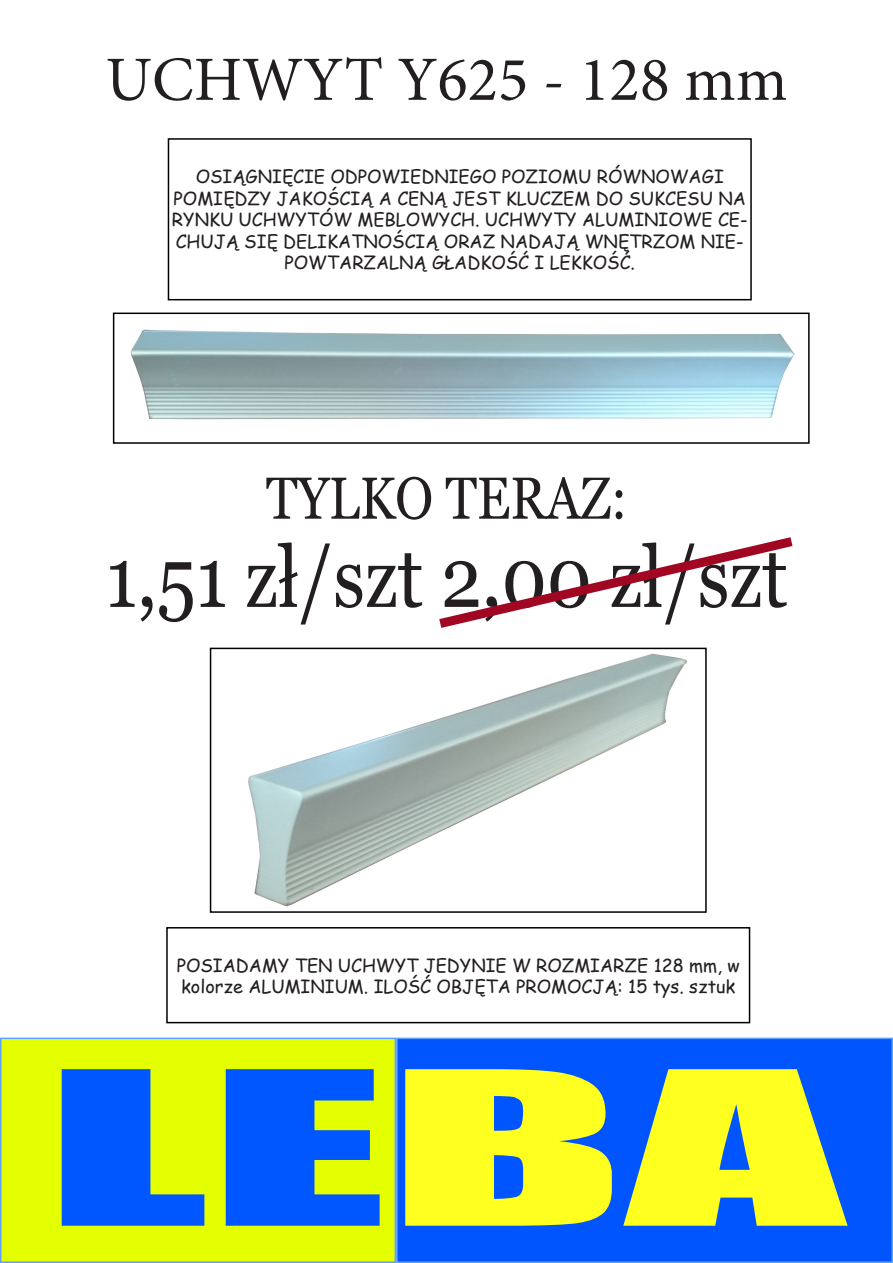
<style>
.page{position:relative;width:893px;height:1263px;background:#fff}
.page>*{position:absolute;margin:0;border:0;box-sizing:border-box;transform-origin:0 0}
.t1{font:198px "Impact";color:#0056ff;scale:2.18 1}
.t2{font:85.2px "Georgia";color:#231f20;scale:.86 1}
.t3{font:63px "Minion Pro";color:#231f20}
.t4{font:59.1px "Georgia";color:#231f20;scale:.86 1}
.t5{font:18px/21.6px "Comic Sans MS";color:#231f20;text-align:center}
.s1{color:#ffff20}
</style>
<div class="page">
<div style="left:168px;top:138px;width:584px;height:162px;border:2px solid #000"></div>
<div style="left:166px;top:927px;width:584px;height:96px;border:2px solid #000"></div>
<div style="left:113px;top:313px;width:697px;height:131px;border:2px solid #000"></div>
<img style="left:248px;top:653px;width:439px;height:254px">
<div style="left:210px;top:648px;width:497px;height:265px;border:2px solid #000"></div>
<svg style="left:439px;top:537px;width:354px;height:91px"></svg>
<div style="left:397px;top:1038px;width:495px;height:224px;background:#05f"></div>
<div style="left:396px;top:1037px;width:497px;height:226px;border:2px solid #60a1ff"></div>
<div style="left:1px;top:1038px;width:394px;height:224px;background:#e3ff00"></div>
<div style="left:0;top:1037px;width:396px;height:226px;border:2px solid #60a1ff"></div>
<p class="t3" style="left:106px;top:37px;width:683px">UCHWYT Y625 - 128 mm</p>
<p class="t5" style="left:172px;top:165px;width:577px">OSIĄGNIĘCIE ODPOWIEDNIEGO POZIOMU RÓWNOWAGI POMIĘDZY JAKOŚCIĄ A CENĄ JEST KLUCZEM DO SUKCESU NA RYNKU UCHWYTÓW MEBLOWYCH. UCHWYTY ALUMINIOWE CE-CHUJĄ SIĘ DELIKATNOŚCIĄ ORAZ NADAJĄ WNĘTRZOM NIE-POWTARZALNĄ GŁADKOŚĆ I LEKKOŚĆ.</p>
<p class="t4" style="left:266px;top:462px;width:421px">TYLKO TERAZ:</p>
<p class="t2" style="left:106px;top:526px;width:794px">1,51 zł/szt 2,00 zł/szt</p>
<p class="t5" style="left:177px;top:954px;width:565px;text-align:left">POSIADAMY TEN UCHWYT JEDYNIE W ROZMIARZE 128 mm, w kolorze ALUMINIUM. ILOŚĆ OBJĘTA PROMOCJĄ: 15 tys. sztuk</p>
<p class="t1" style="left:44px;top:994px;width:369px">LE<span class="s1">BA</span></p>
</div>
